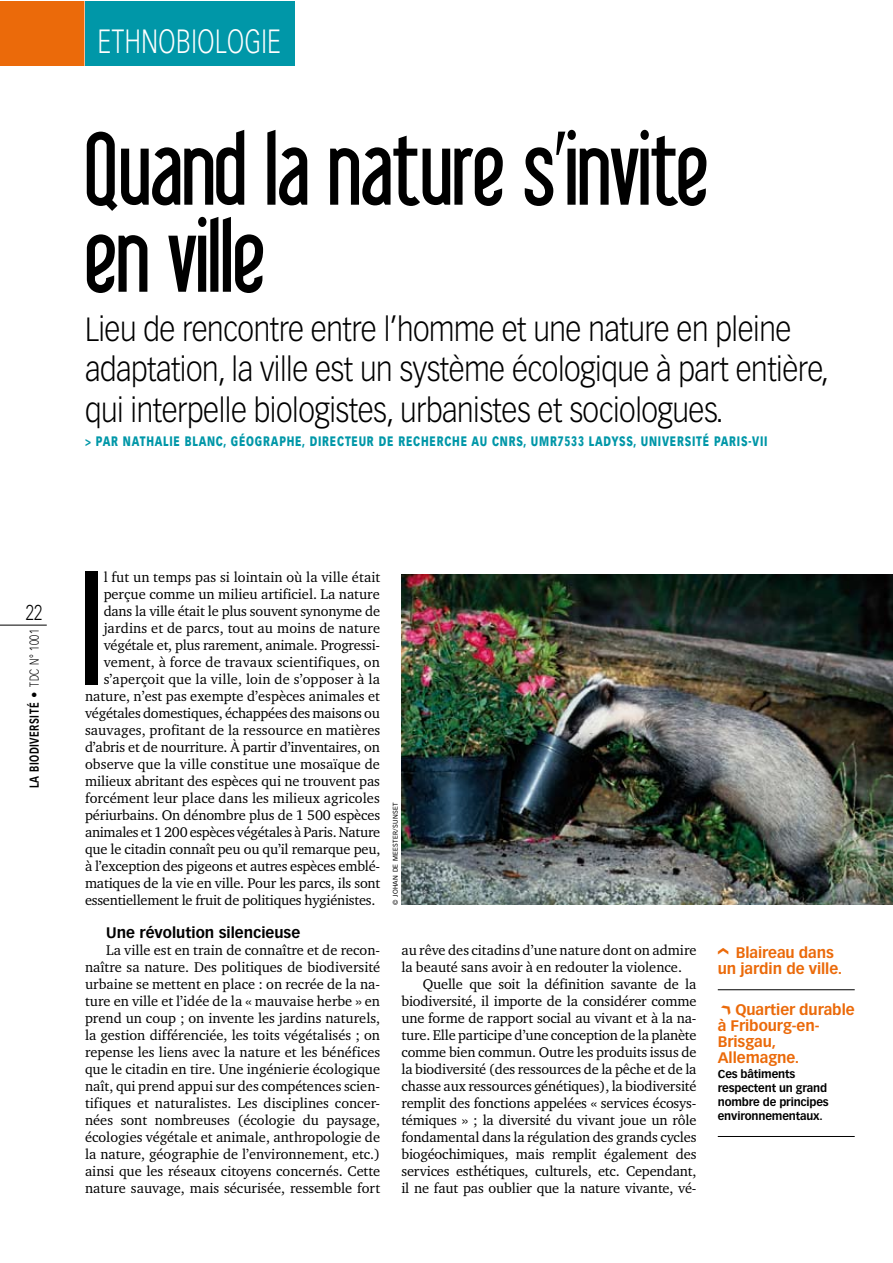
<style>
.page{position:relative;width:893px;height:1263px;background:#fff}
.page>*{position:absolute;margin:0;border:0;box-sizing:border-box;transform-origin:0 0}
.t1{font:141.75px "Libel Suit";color:#000}
.t2{font:90px/87px "Libel Suit";color:#000}
.t3{font:300 33px/40.5px "Vectora LT Std";letter-spacing:-.015em;color:#000;scale:.9 1}
.t4{font:300 33px "Vectora LT Std";letter-spacing:.025em;color:#fff;scale:.75 1}
.t5{font:300 21px "Vectora LT Std";color:#000;scale:.75 1}
.t6{font:700 15px/16px "Vectora LT Std";letter-spacing:-.005em;color:#eb6a0a}
.t7{font:700 15px "Vectora LT Std";color:#000}
.t8{font:14.4px/17px "Charter ITC Pro";letter-spacing:-.005em;color:#000;text-align:justify}
.t9{font:900 13.5px "Vectora LT Std";letter-spacing:.075em;color:#0097a8;scale:.75 1}
.t10{font:700 12.75px "Vectora LT Std";letter-spacing:.05em;color:#000;scale:.75 1}
.t11{font:300 12.75px "Vectora LT Std";letter-spacing:.05em;color:#000;scale:.75 1}
.t12{font:700 11.25px/14.2px "Vectora LT Std";letter-spacing:-.015em;color:#000}
.t13{font:6.75px "Vectora LT Std";letter-spacing:.04em;color:#000}
</style>
<div class="page">
<hr style="left:0;top:625px;width:47px;height:1px;background:#000">
<div style="left:0;top:1px;width:85px;height:65px;background:#eb6a0a"></div>
<hr style="left:84px;top:1px;width:2px;height:65px;background:#fff">
<div style="left:85px;top:1px;width:210px;height:65px;background:#0097a8"></div>
<hr style="left:718px;top:989px;width:137px;height:1px;background:#000">
<hr style="left:718px;top:1136px;width:137px;height:1px;background:#000">
<img style="left:401px;top:574px;width:491px;height:330px">
<h3 class="t4" style="left:98px;top:22px;width:246px">ETHNOBIOLOGIE</h3>
<h2 class="t2" style="left:85px;top:126px;width:624px">Quand la nature s’invite en ville</h2>
<h3 class="t3" style="left:85px;top:309px;width:828px">Lieu de rencontre entre l’homme et une nature en pleine adaptation, la ville est un système écologique à part entière, qui interpelle biologistes, urbanistes et sociologues.</h3>
<p class="t9" style="left:85px;top:433px;width:911px">&gt; PAR NATHALIE BLANC, GÉOGRAPHE, DIRECTEUR DE RECHERCHE AU CNRS, UMR7533 LADYSS, UNIVERSITÉ PARIS-VII</p>
<h3 class="t5" style="left:26px;top:600px;width:23px">22</h3>
<p class="t11" style="left:27px;top:687px;width:78px;rotate:-90deg">TDC N° 1001</p>
<p class="t10" style="left:27px;top:788px;width:115px;rotate:-90deg">LA BIODIVERSITÉ</p>
<h1 class="t1" style="left:82px;top:544px;width:21px">I</h1>
<p class="t8" style="left:104px;top:569px;width:278px">l fut un temps pas si lointain où la ville était</p>
<p class="t8" style="left:104px;top:586px;width:278px">perçue comme un milieu artificiel. La nature</p>
<p class="t8" style="left:104px;top:603px;width:278px">dans la ville était le plus souvent synonyme de</p>
<p class="t8" style="left:104px;top:620px;width:278px">jardins et de parcs, tout au moins de nature</p>
<p class="t8" style="left:104px;top:637px;width:278px">végétale et, plus rarement, animale. Progressi-</p>
<p class="t8" style="left:104px;top:653px;width:278px">vement, à force de travaux scientifiques, on</p>
<p class="t8" style="left:104px;top:670px;width:278px">s’aperçoit que la ville, loin de s’opposer à la</p>
<p class="t8" style="left:85px;top:687px;width:296px">nature, n’est pas exempte d’espèces animales et</p>
<p class="t8" style="left:85px;top:704px;width:296px">végétales domestiques, échappées des maisons ou</p>
<p class="t8" style="left:85px;top:721px;width:297px">sauvages, profitant de la ressource en matières</p>
<p class="t8" style="left:85px;top:738px;width:296px">d’abris et de nourriture. À partir d’inventaires, on</p>
<p class="t8" style="left:85px;top:755px;width:296px">observe que la ville constitue une mosaïque de</p>
<p class="t8" style="left:85px;top:772px;width:296px">milieux abritant des espèces qui ne trouvent pas</p>
<p class="t8" style="left:85px;top:789px;width:296px">forcément leur place dans les milieux agricoles</p>
<p class="t8" style="left:85px;top:806px;width:297px">périurbains. On dénombre plus de 1 500 espèces</p>
<p class="t8" style="left:85px;top:823px;width:297px">animales et 1 200 espèces végétales à Paris. Nature</p>
<p class="t8" style="left:85px;top:840px;width:297px">que le citadin connaît peu ou qu’il remarque peu,</p>
<p class="t8" style="left:85px;top:857px;width:297px">à l’exception des pigeons et autres espèces emblé-</p>
<p class="t8" style="left:85px;top:874px;width:297px">matiques de la vie en ville. Pour les parcs, ils sont</p>
<p class="t8" style="left:85px;top:891px;width:292px">essentiellement le fruit de politiques hygiénistes.</p>
<p class="t7" style="left:106px;top:924px;width:195px">Une révolution silencieuse</p>
<p class="t8" style="left:85px;top:942px;width:297px;text-indent:21px">La ville est en train de connaître et de recon&shy;naître sa nature. Des politiques de biodiversité urbaine se mettent en place : on recrée de la na&shy;ture en ville et l’idée de la « mauvaise herbe » en prend un coup ; on invente les jardins naturels, la gestion différenciée, les toits végétalisés ; on repense les liens avec la nature et les bénéfices que le citadin en tire. Une ingénierie écologique naît, qui prend appui sur des compétences scien&shy;tifiques et naturalistes. Les disciplines concer&shy;nées sont nombreuses (écologie du paysage, écologies végétale et animale, anthropologie de la nature, géographie de l’environnement, etc.) ainsi que les réseaux citoyens concernés. Cette nature sauvage, mais sécurisée, ressemble fort</p>
<p class="t8" style="left:401px;top:942px;width:297px">au rêve des citadins d’une nature dont on admire la beauté sans avoir à en redouter la violence.</p>
<p class="t13" style="left:391px;top:905px;width:104px;rotate:-90deg">© JOHAN DE MEESTER/SUNSET</p>
<p class="t8" style="left:401px;top:976px;width:297px;text-indent:21px">Quelle que soit la définition savante de la biodiversité, il importe de la considérer comme une forme de rapport social au vivant et à la na&shy;ture. Elle participe d’une conception de la planète comme bien commun. Outre les produits issus de la biodiversité (des ressources de la pêche et de la chasse aux ressources génétiques), la biodiversité remplit des fonctions appelées « services écosys&shy;témiques » ; la diversité du vivant joue un rôle fondamental dans la régulation des grands cycles biogéochimiques, mais remplit également des services esthétiques, culturels, etc. Cependant, il ne faut pas oublier que la nature vivante, vé-</p>
<p class="t6" style="left:718px;top:944px;width:126px;text-indent:18px">Blaireau dans un jardin de ville.</p>
<p class="t6" style="left:718px;top:1002px;width:138px;text-indent:18px">Quartier durable à Fribourg-en-<br>Brisgau,<br>Allemagne.</p>
<p class="t12" style="left:718px;top:1066px;width:112px">Ces bâtiments respectent un grand nombre de principes environnementaux.</p>
</div>
